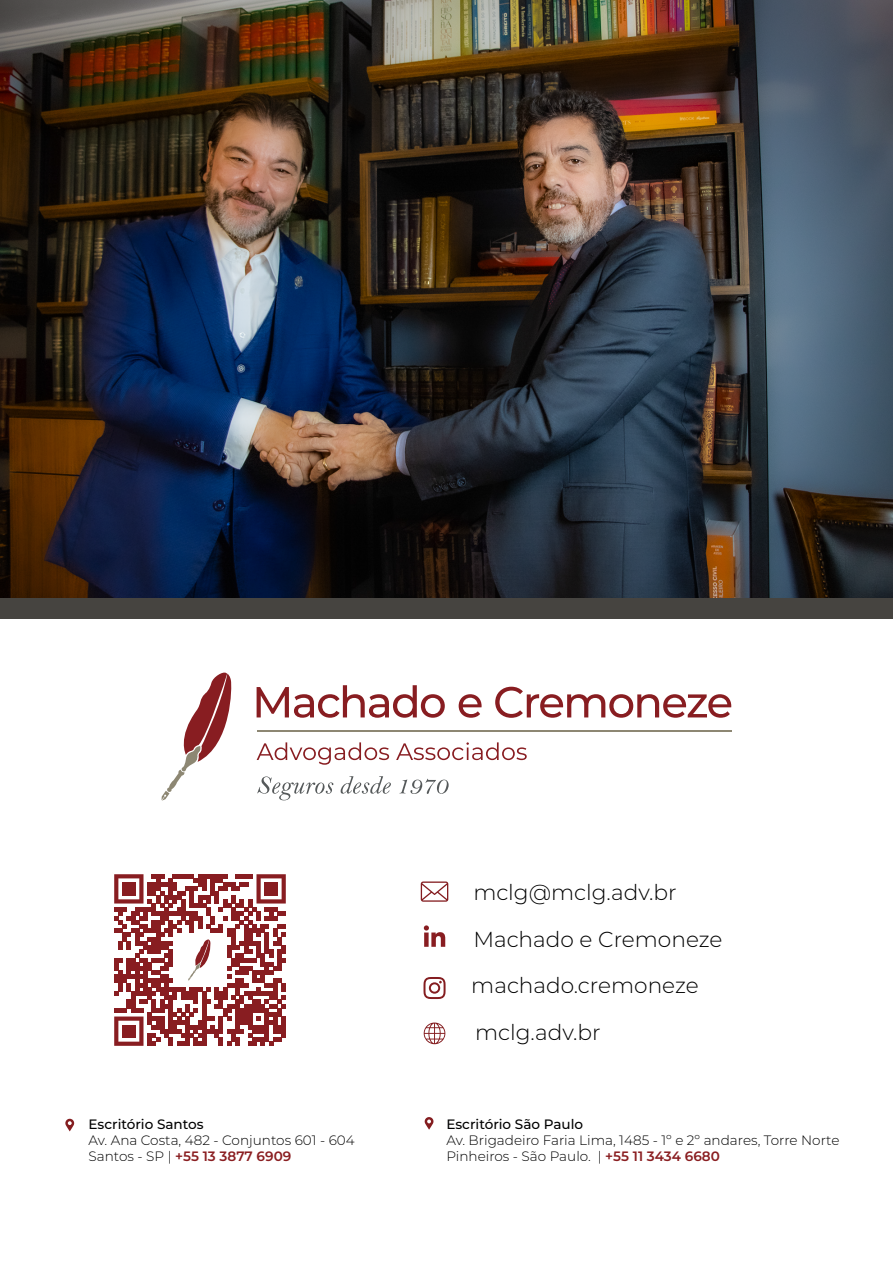
<style>
.page{position:relative;width:893px;height:1263px;background:#fff}
.page>*{position:absolute;margin:0;border:0;box-sizing:border-box;transform-origin:0 0}
.t1{font:300 21.75px/46.7px "Montserrat";color:#000001}
.t2{font:300 13.65px/16.4px "Montserrat";color:#000001}
.t3{font:500 13.65px "Montserrat";color:#000001}
.s1{font-weight:600;color:#8a1e21}
</style>
<div class="page">
<img style="left:0;top:0;width:893px;height:598px">
<svg style="left:65px;top:1119px;width:9px;height:12px"></svg>
<svg style="left:425px;top:1117px;width:8px;height:13px"></svg>
<div style="left:0;top:598px;width:893px;height:21px;background:#464440"></div>
<svg style="left:161px;top:672px;width:71px;height:129px"></svg>
<svg style="left:257px;top:776px;width:76px;height:24px"></svg>
<svg style="left:341px;top:776px;width:50px;height:18px"></svg>
<svg style="left:399px;top:779px;width:50px;height:15px"></svg>
<hr style="left:257px;top:730px;width:474px;height:1px;background:#8d8773">
<svg style="left:257px;top:685px;width:188px;height:33px"></svg>
<svg style="left:459px;top:694px;width:23px;height:24px"></svg>
<svg style="left:495px;top:687px;width:236px;height:31px"></svg>
<svg style="left:257px;top:742px;width:132px;height:23px"></svg>
<svg style="left:396px;top:742px;width:131px;height:18px"></svg>
<svg style="left:114px;top:874px;width:172px;height:172px"></svg>
<svg style="left:423px;top:977px;width:23px;height:22px"></svg>
<svg style="left:421px;top:881px;width:27px;height:21px"></svg>
<svg style="left:424px;top:925px;width:21px;height:22px"></svg>
<svg style="left:424px;top:1022px;width:22px;height:22px"></svg>
<p class="t3" style="left:89px;top:1114px;width:117px">Escritório Santos</p>
<p class="t2" style="left:89px;top:1131px;width:268px">Av. Ana Costa, 482 - Conjuntos 601 - 604<br>Santos - SP | <span class="s1">+55 13 3877 6909</span></p>
<h1 class="t1" style="left:473px;top:868px;width:251px">mclg@mclg.adv.br<br>Machado e Cremoneze</h1>
<h1 class="t1" style="left:471px;top:962px;width:229px">machado.cremoneze</h1>
<h1 class="t1" style="left:475px;top:1008px;width:127px">mclg.adv.br</h1>
<p class="t3" style="left:446px;top:1114px;width:138px">Escritório São Paulo</p>
<p class="t2" style="left:446px;top:1132px;width:395px">Av. Brigadeiro Faria Lima, 1485 - 1º e 2º andares, Torre Norte<br>Pinheiros - São Paulo. | <span class="s1">+55 11 3434 6680</span></p>
</div>
